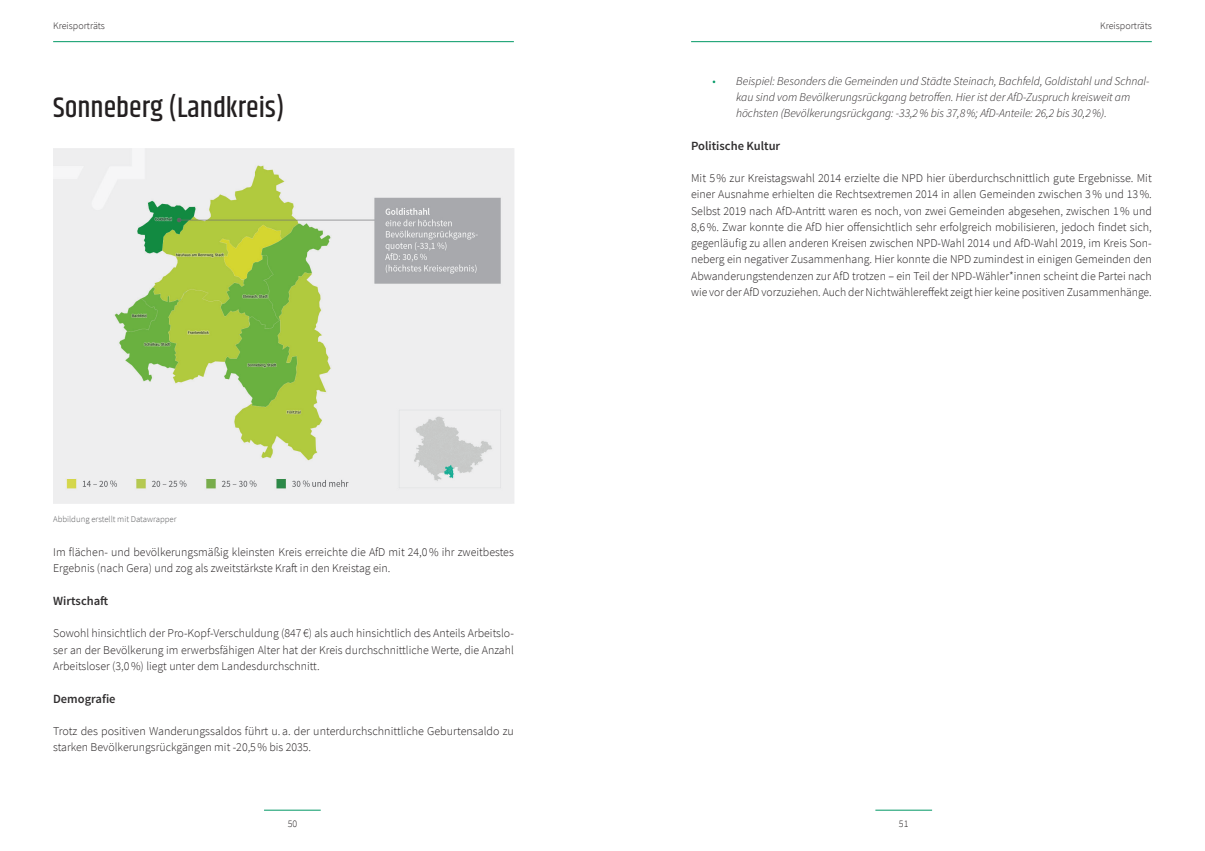
<style>
.page{position:relative;width:1205px;height:851px;background:#fff}
.page>*{position:absolute;margin:0;border:0;box-sizing:border-box;transform-origin:0 0}
._1__Subheadline_groß{font:500 28.75px "Khand";color:#231f20}
.Subheadline_Fließtex{font:600 12.5px "Source Sans Pro";color:#312f30}
.Fließtext{font:300 11.88px/16.2px "Source Sans Pro";color:#231f20;text-align:justify}
.t1{font:italic 300 11.88px/16.2px "Source Sans Pro";color:#231f20}
.Seitenzahlen{font:300 10px "Source Sans Pro";color:#231f20}
.Bild-_Tabellenunters{font:300 8.75px "Source Sans Pro";color:#57585a}
.s1{font-style:normal;color:#009864}
</style>
<div class="page">
<hr style="left:264px;top:809px;width:57px;height:1px;background:#009864">
<hr style="left:875px;top:809px;width:57px;height:1px;background:#009864">
<hr style="left:691px;top:41px;width:461px;height:1px;background:#009864">
<hr style="left:53px;top:41px;width:461px;height:1px;background:#009864">
<img style="left:53px;top:148px;width:461px;height:355px">
<p class="Seitenzahlen" style="left:53px;top:19px;width:53px">Kreisporträts</p>
<p class="Seitenzahlen" style="left:1100px;top:19px;width:53px">Kreisporträts</p>
<p class="_1__Subheadline_groß" style="left:53px;top:90px;width:233px">Sonneberg (Landkreis)</p>
<p class="Bild-_Tabellenunters" style="left:53px;top:513px;width:125px">Abbildung erstellt mit Datawrapper</p>
<p class="Fließtext" style="left:53px;top:544px;width:462px">Im flächen- und bevölkerungsmäßig kleinsten Kreis erreichte die AfD mit 24,0% ihr zweitbestes<br>Ergebnis (nach Gera) und zog als zweitstärkste Kraft in den Kreistag ein.</p>
<p class="Subheadline_Fließtex" style="left:53px;top:592px;width:57px">Wirtschaft</p>
<p class="Fließtext" style="left:53px;top:625px;width:462px">Sowohl hinsichtlich der Pro-Kopf-Verschuldung (847 €) als auch hinsichtlich des Anteils Arbeitslo&shy;ser an der Bevölkerung im erwerbsfähigen Alter hat der Kreis durchschnittliche Werte, die Anzahl Arbeitsloser (3,0%) liegt unter dem Landesdurchschnitt.</p>
<p class="Subheadline_Fließtex" style="left:53px;top:690px;width:64px">Demografie</p>
<p class="Fließtext" style="left:53px;top:722px;width:462px">Trotz des positiven Wanderungssaldos führt u. a. der unterdurchschnittliche Geburtensaldo zu starken Bevölkerungsrückgängen mit -20,5% bis 2035.</p>
<p class="t1" style="left:736px;top:72px;width:415px;text-indent:-24px"><span class="s1">•</span> Beispiel: Besonders die Gemeinden und Städte Steinach, Bachfeld, Goldistahl und Schnal&shy;kau sind vom Bevölkerungsrückgang betroffen. Hier ist der AfD-Zuspruch kreisweit am höchsten (Bevölkerungsrückgang: -33,2% bis 37,8%; AfD-Anteile: 26,2 bis 30,2%).</p>
<p class="Subheadline_Fließtex" style="left:691px;top:137px;width:91px">Politische Kultur</p>
<p class="Fließtext" style="left:691px;top:170px;width:462px">Mit 5% zur Kreistagswahl 2014 erzielte die NPD hier überdurchschnittlich gute Ergebnisse. Mit einer Ausnahme erhielten die Rechtsextremen 2014 in allen Gemeinden zwischen 3% und 13%.<br>Selbst 2019 nach AfD-Antritt waren es noch, von zwei Gemeinden abgesehen, zwischen 1% und 8,6%. Zwar konnte die AfD hier offensichtlich sehr erfolgreich mobilisieren, jedoch findet sich, gegenläufig zu allen anderen Kreisen zwischen NPD-Wahl 2014 und AfD-Wahl 2019, im Kreis Son&shy;neberg ein negativer Zusammenhang. Hier konnte die NPD zumindest in einigen Gemeinden den Abwanderungstendenzen zur AfD trotzen – ein Teil der NPD-Wähler*innen scheint die Partei nach wie vor der AfD vorzuziehen. Auch der Nichtwählereffekt zeigt hier keine positiven Zusammenhänge.</p>
<p class="Seitenzahlen" style="left:288px;top:817px;width:11px">50</p>
<p class="Seitenzahlen" style="left:899px;top:817px;width:11px">51</p>
</div>
